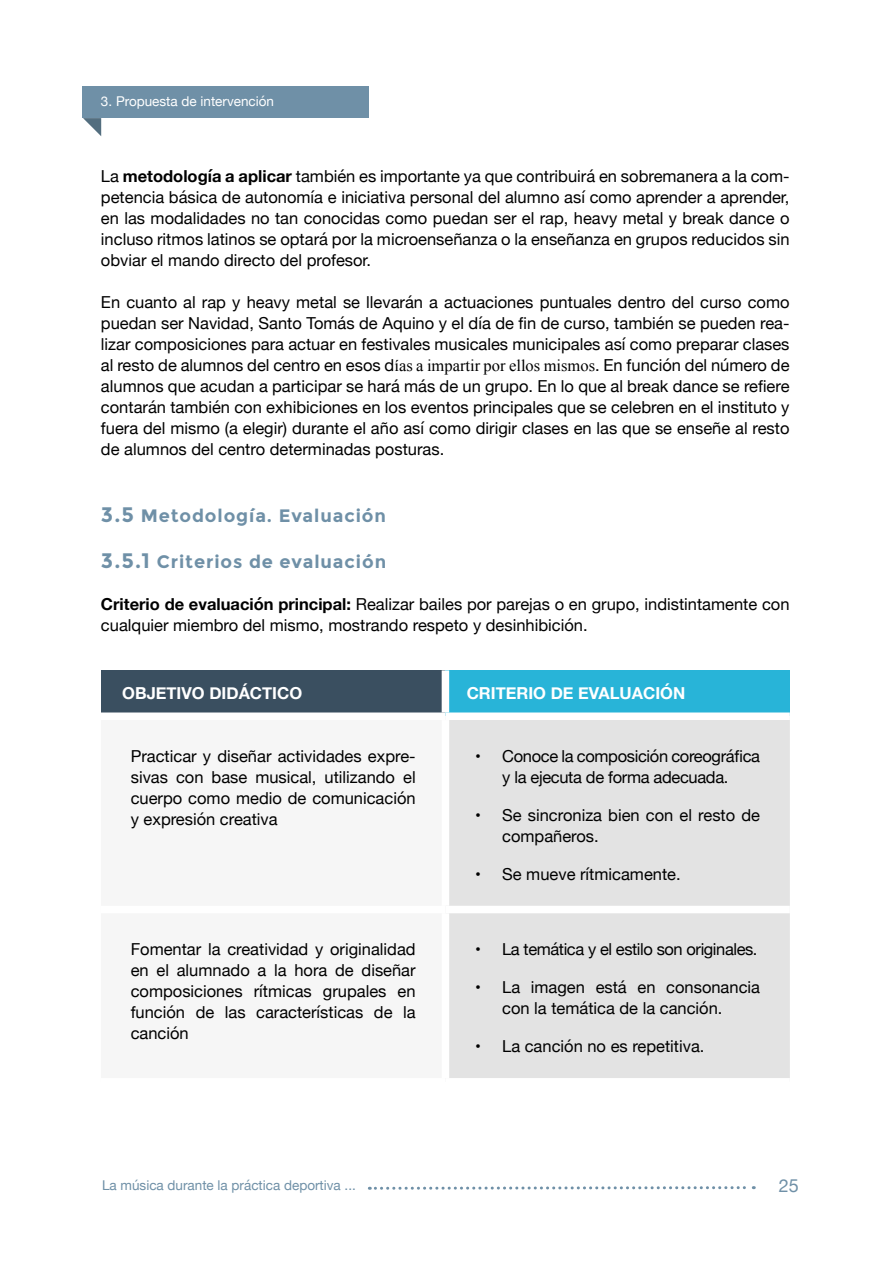
<style>
.page{position:relative;width:893px;height:1263px;background:#fff}
.page>*{position:absolute;margin:0;border:0;box-sizing:border-box;transform-origin:0 0}
.t1{font:700 18px "Montserrat";letter-spacing:.05em;color:#6f90a7}
.t2{font:18px "Helvetica Neue";color:#6f90a7}
.t3{font:16.5px/21px "Helvetica Neue";color:#000;text-align:justify}
.t4{font:16.5px/21px "Helvetica Neue";letter-spacing:-.02em;color:#000;text-align:center}
.t5{font:700 16.5px "Helvetica Neue";color:#fff}
.t6{font:16.5px "Helvetica Neue";letter-spacing:-.025em;color:#000}
.t7{font:13.5px "Helvetica Neue";color:#6f90a7}
.t8{font:13.5px "Helvetica Neue";color:#fff}
.s1{font-weight:700}
.s2{font-family:"Times New Roman"}
.s3{font-size:21px}
</style>
<div class="page">
<svg style="left:369px;top:1186px;width:385px;height:4px"></svg>
<div style="left:83px;top:86px;width:286px;height:32px;background:#6f90a7"></div>
<svg style="left:83px;top:118px;width:18px;height:18px"></svg>
<div style="left:101px;top:670px;width:344px;height:46px;background:#3a4f60"></div>
<div style="left:445px;top:670px;width:345px;height:46px;background:#28b4d8"></div>
<div style="left:449px;top:720px;width:341px;height:358px;background:#e3e3e3"></div>
<div style="left:442px;top:670px;width:7px;height:42px;background:#fff"></div>
<div style="left:101px;top:712px;width:344px;height:8px;background:#fff"></div>
<div style="left:445px;top:712px;width:345px;height:8px;background:#fff"></div>
<div style="left:445px;top:906px;width:345px;height:7px;background:#fff"></div>
<p class="t8" style="left:101px;top:92px;width:175px">3. Propuesta de intervención</p>
<p class="t3" style="left:101px;top:166px;width:690px">La <span class="s1">metodología a aplicar</span> también es importante ya que contribuirá en sobremanera a la com&shy;petencia básica de autonomía e iniciativa personal del alumno así como aprender a aprender, en las modalidades no tan conocidas como puedan ser el rap, heavy metal y break dance o incluso ritmos latinos se optará por la microenseñanza o la enseñanza en grupos reducidos sin obviar el mando directo del profesor.</p>
<p class="t3" style="left:101px;top:293px;width:690px">En cuanto al rap y heavy metal se llevarán a actuaciones puntuales dentro del curso como puedan ser Navidad, Santo Tomás de Aquino y el día de fin de curso, también se pueden rea&shy;lizar composiciones para actuar en festivales musicales municipales así como preparar clases al resto de alumnos del centro en esos d<span class="s2">ías a impartir por ellos mismos</span>. En función del número de alumnos que acudan a participar se hará más de un grupo. En lo que al break dance se refiere contarán también con exhibiciones en los eventos principales que se celebren en el instituto y fuera del mismo (a elegir) durante el año así como dirigir clases en las que se enseñe al resto de alumnos del centro determinadas posturas.</p>
<p class="t1" style="left:101px;top:505px;width:287px"><span class="s3">3.5</span> Metodología. Evaluación</p>
<p class="t1" style="left:101px;top:551px;width:287px"><span class="s3">3.5.1</span> Criterios de evaluación</p>
<p class="t3" style="left:101px;top:595px;width:690px"><span class="s1">Criterio de evaluación principal:</span> Realizar bailes por parejas o en grupo, indistintamente con cualquier miembro del mismo, mostrando respeto y desinhibición.</p>
<p class="t5" style="left:122px;top:680px;width:181px">OBJETIVO DIDÁCTICO</p>
<p class="t5" style="left:467px;top:680px;width:220px">CRITERIO DE EVALUACIÓN</p>
<p class="t3" style="left:131px;top:746px;width:286px">Practicar y diseñar actividades expre&shy;sivas con base musical, utilizando el cuerpo como medio de comunicación y expresión creativa</p>
<p class="t4" style="left:475px;top:746px;width:286px">• Conoce la composición coreográfica y la ejecuta de forma adecuada.</p>
<p class="t3" style="left:502px;top:805px;width:259px;text-indent:-27px">• Se sincroniza bien con el resto de compañeros.</p>
<p class="t3" style="left:475px;top:864px;width:207px">• Se mueve rítmicamente.</p>
<p class="t3" style="left:131px;top:940px;width:286px">Fomentar la creatividad y originalidad en el alumnado a la hora de diseñar composiciones rítmicas grupales en función de las características de la canción</p>
<p class="t6" style="left:475px;top:937px;width:284px">• La temática y el estilo son originales.</p>
<p class="t3" style="left:502px;top:978px;width:259px;text-indent:-27px">• La imagen está en consonancia con la temática de la canción.</p>
<p class="t3" style="left:475px;top:1037px;width:231px">• La canción no es repetitiva.</p>
<p class="t7" style="left:102px;top:1175px;width:255px">La música durante la práctica deportiva ...</p>
<p class="t2" style="left:779px;top:1172px;width:22px">25</p>
</div>
